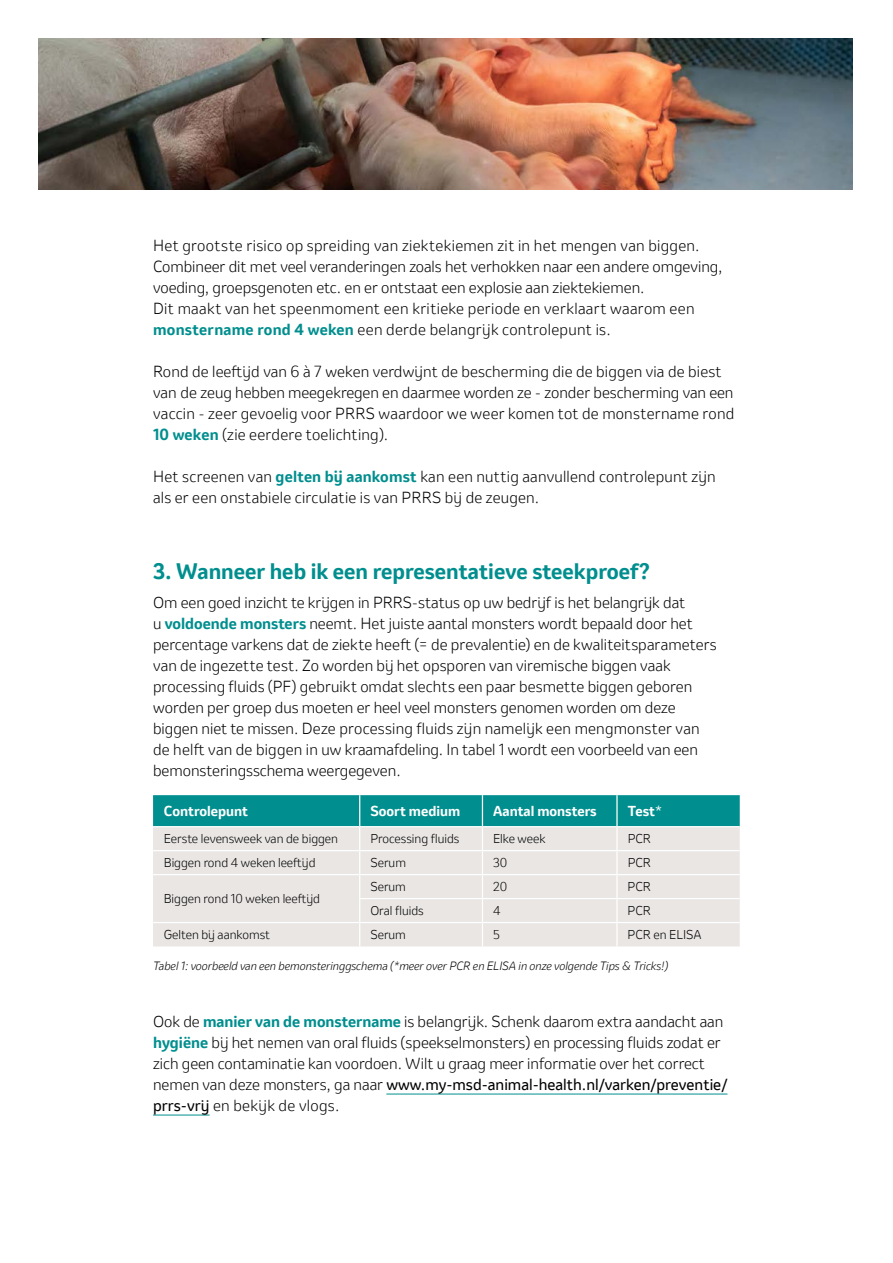
<style>
.page{position:relative;width:893px;height:1263px;background:#fff}
.page>*{position:absolute;margin:0;border:0;box-sizing:border-box;transform-origin:0 0}
.t1{font:700 21px "Invention";color:#008e8e}
.t2{font:300 15px/21px "Invention";color:#000}
.t3{font:700 13.5px "Invention";color:#fff}
.t4{font:300 12px "Invention";color:#000}
.t5{font:italic 300 11.25px "Invention";color:#000}
.s1{font-weight:700;color:#008e8e}
.s2{font-weight:400}
</style>
<div class="page">
<img style="left:38px;top:38px;width:815px;height:151px">
<hr style="left:386px;top:1093px;width:341px;height:1px;background:#008e8e">
<hr style="left:153px;top:1114px;width:57px;height:1px;background:#008e8e">
<svg style="left:153px;top:795px;width:587px;height:151px;background:#bad5d3"></svg>
<hr style="left:617px;top:922px;width:123px;height:1px;background:#fff">
<hr style="left:616px;top:923px;width:2px;height:23px;background:#fff">
<p class="t2" style="left:153px;top:234px;width:571px">Het grootste risico op spreiding van ziektekiemen zit in het mengen van biggen.<br>Combineer dit met veel veranderingen zoals het verhokken naar een andere omgeving, voeding, groepsgenoten etc. en er ontstaat een explosie aan ziektekiemen.<br>Dit maakt van het speenmoment een kritieke periode en verklaart waarom een <span class="s1">monstername rond 4 weken</span> een derde belangrijk controlepunt is.</p>
<p class="t2" style="left:153px;top:360px;width:583px">Rond de leeftijd van 6 à 7 weken verdwijnt de bescherming die de biggen via de biest van de zeug hebben meegekregen en daarmee worden ze - zonder bescherming van een vaccin - zeer gevoelig voor PRRS waardoor we weer komen tot de monstername rond <span class="s1">10 weken</span> (zie eerdere toelichting).</p>
<p class="t2" style="left:153px;top:465px;width:564px">Het screenen van <span class="s1">gelten bij aankomst</span> kan een nuttig aanvullend controlepunt zijn als er een onstabiele circulatie is van PRRS bij de zeugen.</p>
<h1 class="t1" style="left:153px;top:556px;width:498px">3. Wanneer heb ik een representatieve steekproef?</h1>
<p class="t2" style="left:153px;top:592px;width:565px">Om een goed inzicht te krijgen in PRRS-status op uw bedrijf is het belangrijk dat<br>u <span class="s1">voldoende monsters</span> neemt. Het juiste aantal monsters wordt bepaald door het percentage varkens dat de ziekte heeft (= de prevalentie) en de kwaliteitsparameters van de ingezette test. Zo worden bij het opsporen van viremische biggen vaak processing fluids (PF) gebruikt omdat slechts een paar besmette biggen geboren worden per groep dus moeten er heel veel monsters genomen worden om deze biggen niet te missen. Deze processing fluids zijn namelijk een mengmonster van de helft van de biggen in uw kraamafdeling. In tabel 1 wordt een voorbeeld van een bemonsteringsschema weergegeven.</p>
<p class="t3" style="left:164px;top:801px;width:86px">Controlepunt</p>
<p class="t3" style="left:370px;top:801px;width:91px">Soort medium</p>
<p class="t3" style="left:493px;top:801px;width:105px">Aantal monsters</p>
<p class="t3" style="left:628px;top:801px;width:36px">Test<span class="s2">*</span></p>
<p class="t4" style="left:164px;top:830px;width:176px">Eerste levensweek van de biggen</p>
<p class="t4" style="left:370px;top:830px;width:90px">Processing fluids</p>
<p class="t4" style="left:493px;top:830px;width:54px">Elke week</p>
<p class="t4" style="left:628px;top:830px;width:25px">PCR</p>
<p class="t4" style="left:164px;top:854px;width:153px">Biggen rond 4 weken leeftijd</p>
<p class="t4" style="left:370px;top:854px;width:37px">Serum</p>
<p class="t4" style="left:493px;top:854px;width:16px">30</p>
<p class="t4" style="left:628px;top:854px;width:25px">PCR</p>
<p class="t4" style="left:164px;top:890px;width:158px">Biggen rond 10 weken leeftijd</p>
<p class="t4" style="left:370px;top:878px;width:37px">Serum</p>
<p class="t4" style="left:493px;top:878px;width:16px">20</p>
<p class="t4" style="left:628px;top:878px;width:25px">PCR</p>
<p class="t4" style="left:370px;top:902px;width:55px">Oral fluids</p>
<p class="t4" style="left:493px;top:902px;width:9px">4</p>
<p class="t4" style="left:628px;top:902px;width:25px">PCR</p>
<p class="t4" style="left:164px;top:926px;width:108px">Gelten bij aankomst</p>
<p class="t4" style="left:370px;top:926px;width:37px">Serum</p>
<p class="t4" style="left:493px;top:926px;width:8px">5</p>
<p class="t4" style="left:628px;top:926px;width:75px">PCR en ELISA</p>
<p class="t5" style="left:153px;top:957px;width:517px">Tabel 1: voorbeeld van een bemonsteringgschema (*meer over PCR en ELISA in onze volgende Tips &amp; Tricks!)</p>
<p class="t2" style="left:153px;top:1010px;width:576px">Ook de <span class="s1">manier van de monstername</span> is belangrijk. Schenk daarom extra aandacht aan <span class="s1">hygiëne</span> bij het nemen van oral fluids (speekselmonsters) en processing fluids zodat er zich geen contaminatie kan voordoen. Wilt u graag meer informatie over het correct nemen van deze monsters, ga naar <span class="s2">www.my-msd-animal-health.nl/varken/preventie/ prrs-vrij</span> en bekijk de vlogs.</p>
</div>
